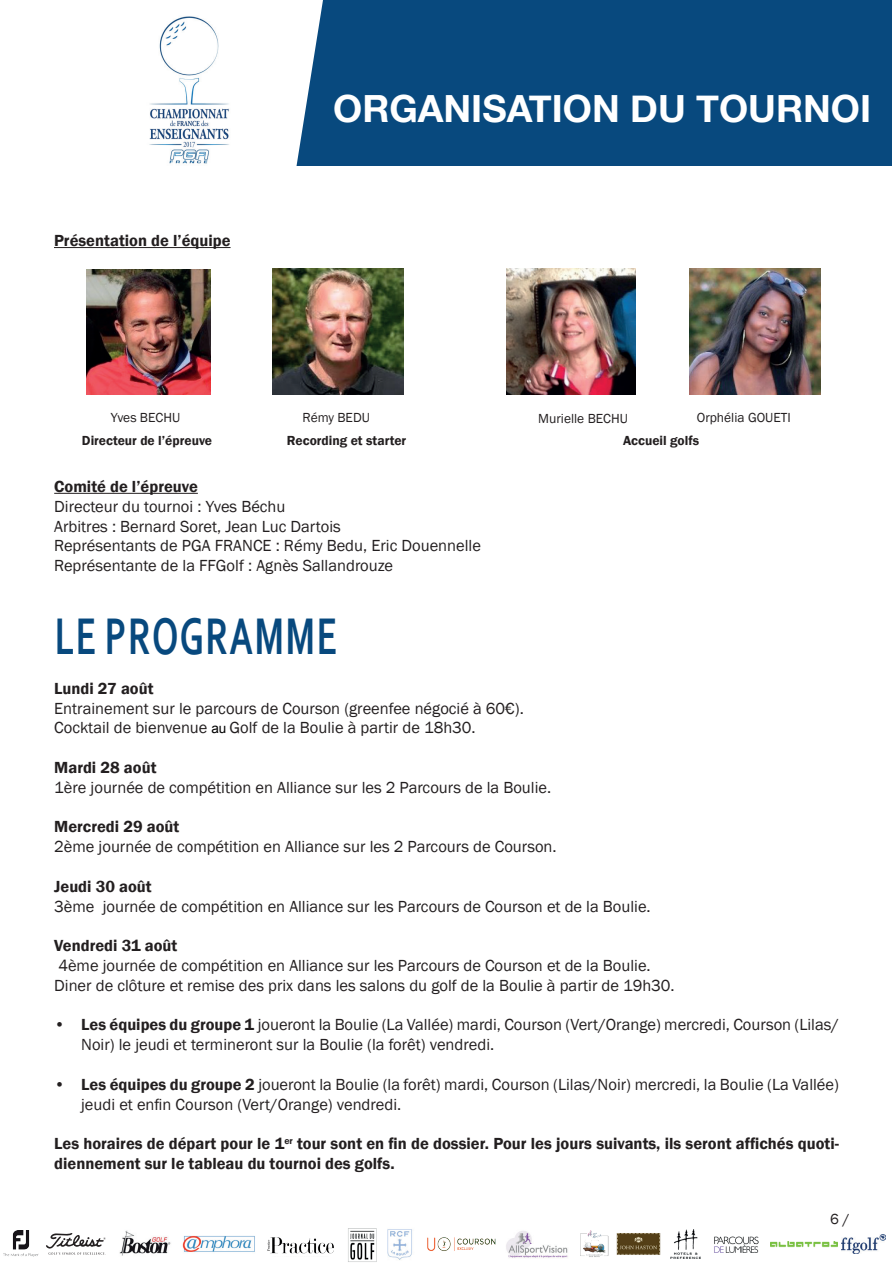
<style>
.page{position:relative;width:893px;height:1263px;background:#fff}
.page>*{position:absolute;margin:0;border:0;box-sizing:border-box;transform-origin:0 0}
.t1{font:700 54px "Corbel";letter-spacing:.04em;color:#08497e;scale:.67 1}
.t2{font:700 37.5px "Helvetica Neue";color:#fff}
.t3{font:16.5px/19.8px "Franklin Gothic";color:#231f20}
.t4{font:600 16.5px/19.8px "Franklin Gothic";color:#231f20}
.t5{font:15px "Franklin Gothic";color:#231f20}
.t6{font:600 13.5px "Franklin Gothic";color:#231f20}
.t7{font:13.5px "Franklin Gothic";color:#231f20}
.s1{font-family:"Arial";font-size:13.5px;color:#000001}
.s2{font-weight:600}
</style>
<div class="page">
<img style="left:348px;top:1228px;width:29px;height:34px">
<img style="left:267px;top:1237px;width:67px;height:17px">
<img style="left:119px;top:1230px;width:52px;height:26px">
<svg style="left:46px;top:1233px;width:60px;height:22px"></svg>
<img style="left:3px;top:1231px;width:35px;height:26px">
<img style="left:670px;top:1229px;width:31px;height:29px">
<img style="left:427px;top:1237px;width:69px;height:14px">
<img style="left:616px;top:1233px;width:45px;height:22px">
<img style="left:182px;top:1235px;width:73px;height:17px">
<img style="left:771px;top:1242px;width:66px;height:5px">
<img style="left:580px;top:1230px;width:28px;height:27px">
<img style="left:387px;top:1229px;width:25px;height:31px">
<img style="left:506px;top:1231px;width:62px;height:27px">
<img style="left:714px;top:1236px;width:45px;height:17px">
<img style="left:841px;top:1234px;width:45px;height:19px">
<hr style="left:54px;top:493px;width:144px;height:1px;background:#231f20">
<img style="left:273px;top:268px;width:131px;height:127px">
<img style="left:86px;top:269px;width:125px;height:126px">
<hr style="left:54px;top:247px;width:177px;height:1px;background:#231f20">
<img style="left:506px;top:268px;width:129px;height:127px">
<div style="left:95px;top:0;width:797px;height:165px;background:#08497e"></div>
<svg style="left:272px;top:0;width:51px;height:166px"></svg>
<img style="left:116px;top:0;width:156px;height:165px">
<div style="left:35px;top:0;width:81px;height:166px;background:#fff"></div>
<img style="left:690px;top:268px;width:131px;height:127px">
<p class="t4" style="left:54px;top:231px;width:178px">Présentation de l’équipe</p>
<h2 class="t2" style="left:333px;top:86px;width:539px">ORGANISATION DU TOURNOI</h2>
<p class="t7" style="left:302px;top:409px;width:69px">Rémy BEDU</p>
<p class="t7" style="left:538px;top:410px;width:91px">Murielle BECHU</p>
<p class="t7" style="left:697px;top:409px;width:95px">Orphélia GOUETI</p>
<p class="t7" style="left:111px;top:409px;width:71px">Yves BECHU</p>
<p class="t6" style="left:82px;top:432px;width:132px">Directeur de l’épreuve</p>
<p class="t6" style="left:287px;top:432px;width:121px">Recording et starter</p>
<p class="t6" style="left:623px;top:432px;width:78px">Accueil golfs</p>
<p class="t4" style="left:54px;top:477px;width:145px">Comité de l’épreuve</p>
<p class="t3" style="left:54px;top:497px;width:428px">Directeur du tournoi : Yves Béchu<br>Arbitres : Bernard Soret, Jean Luc Dartois<br>Représentants de PGA FRANCE : Rémy Bedu, Eric Douennelle Représentante de la FFGolf : Agnès Sallandrouze</p>
<h1 class="t1" style="left:55px;top:603px;width:423px">LE PROGRAMME</h1>
<p class="t4" style="left:54px;top:678px;width:101px">Lundi 27 août</p>
<p class="t3" style="left:54px;top:698px;width:471px">Entrainement sur le parcours de Courson (greenfee négocié à 60€).<br>Cocktail de bienvenue <span class="s1">au</span> Golf de la Boulie à partir de 18h30.</p>
<p class="t4" style="left:54px;top:758px;width:104px">Mardi 28 août</p>
<p class="t3" style="left:54px;top:778px;width:498px">1ère journée de compétition en Alliance sur les 2 Parcours de la Boulie.</p>
<p class="t4" style="left:54px;top:817px;width:127px">Mercredi 29 août</p>
<p class="t3" style="left:54px;top:837px;width:504px">2ème journée de compétition en Alliance sur les 2 Parcours de Courson.</p>
<p class="t4" style="left:54px;top:876px;width:99px">Jeudi 30 août</p>
<p class="t3" style="left:54px;top:896px;width:598px">3ème journée de compétition en Alliance sur les Parcours de Courson et de la Boulie.</p>
<p class="t4" style="left:54px;top:936px;width:125px">Vendredi 31 août</p>
<p class="t3" style="left:54px;top:956px;width:622px">4ème journée de compétition en Alliance sur les Parcours de Courson et de la Boulie.<br>Diner de clôture et remise des prix dans les salons du golf de la Boulie à partir de 19h30.</p>
<p class="t3" style="left:81px;top:1015px;width:759px;text-indent:-27px"><span class="s2">• Les équipes du groupe 1</span> joueront la Boulie (La Vallée) mardi, Courson (Vert/Orange) mercredi, Courson (Lilas/<br>Noir) le jeudi et termineront sur la Boulie (la forêt) vendredi.</p>
<p class="t3" style="left:81px;top:1075px;width:759px;text-indent:-27px"><span class="s2">• Les équipes du groupe 2</span> joueront la Boulie (la forêt) mardi, Courson (Lilas/Noir) mercredi, la Boulie (La Vallée) jeudi et enfin Courson (Vert/Orange) vendredi.</p>
<p class="t4" style="left:54px;top:1134px;width:786px">Les horaires de départ pour le 1<sup>er</sup> tour sont en fin de dossier. Pour les jours suivants, ils seront affichés quoti&shy;diennement sur le tableau du tournoi des golfs.</p>
<p class="t5" style="left:830px;top:1209px;width:21px">6 /</p>
</div>
